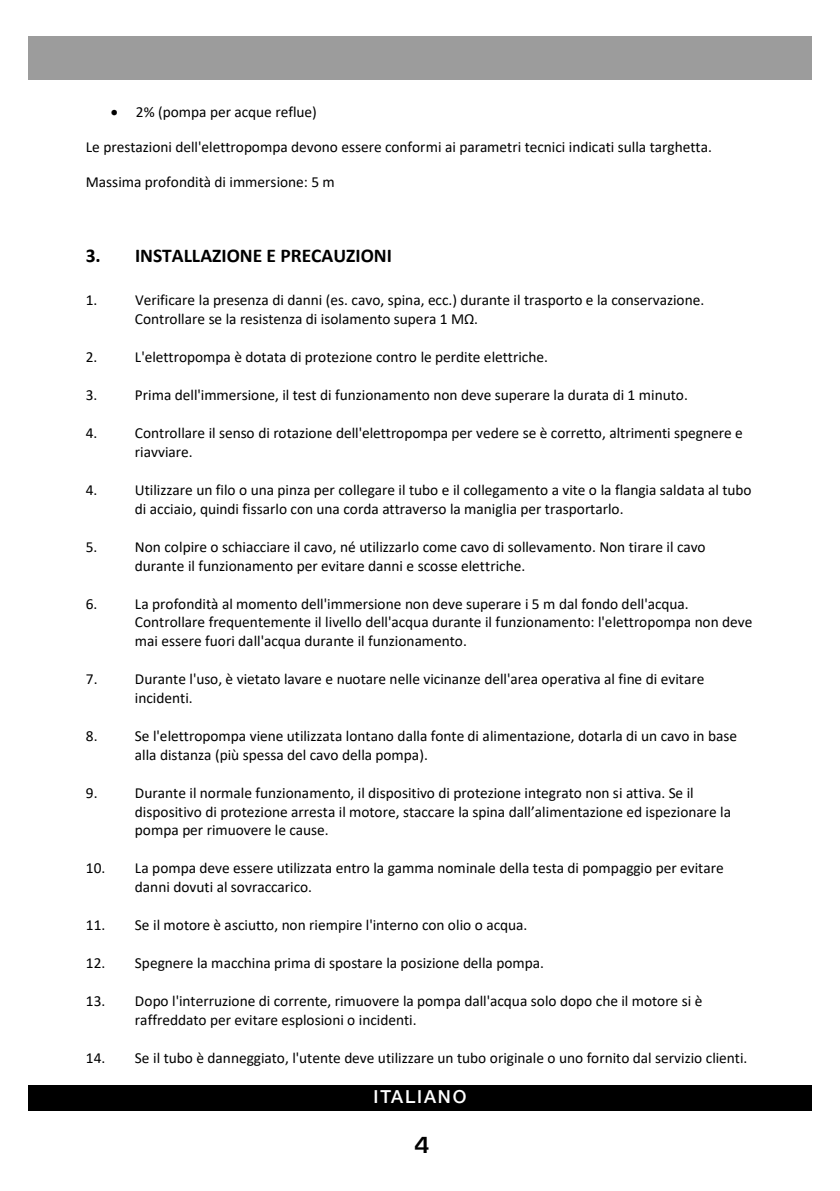
<style>
.page{position:relative;width:840px;height:1191px;background:#fff}
.page>*{position:absolute;margin:0;border:0;box-sizing:border-box;transform-origin:0 0}
.t1{font:700 24px "Eurostile";color:#000}
.t2{font:700 19.6px "Calibri";color:#000}
.t3{font:500 18px "Helvetica Neue LT Pro";letter-spacing:.1em;color:#fff}
.t4{font:15.4px/18.6px "Calibri";color:#000}
</style>
<div class="page">
<div style="left:28px;top:1085px;width:783px;height:25px;background:#000"></div>
<div style="left:28px;top:36px;width:783px;height:43px;background:#9c9c9c"></div>
<p class="t4" style="left:111px;top:102px;width:207px">• 2% (pompa per acque reflue)</p>
<p class="t4" style="left:86px;top:137px;width:627px">Le prestazioni dell'elettropompa devono essere conformi ai parametri tecnici indicati sulla targhetta.</p>
<p class="t4" style="left:86px;top:173px;width:250px">Massima profondità di immersione: 5 m</p>
<p class="t2" style="left:86px;top:242px;width:307px">3. INSTALLAZIONE E PRECAUZIONI</p>
<p class="t4" style="left:86px;top:290px;width:13px">1.</p>
<p class="t4" style="left:135px;top:290px;width:570px">Verificare la presenza di danni (es. cavo, spina, ecc.) durante il trasporto e la conservazione.<br>Controllare se la resistenza di isolamento supera 1 MΩ.</p>
<p class="t4" style="left:86px;top:347px;width:13px">2.</p>
<p class="t4" style="left:135px;top:347px;width:414px">L'elettropompa è dotata di protezione contro le perdite elettriche.</p>
<p class="t4" style="left:86px;top:385px;width:13px">3.</p>
<p class="t4" style="left:135px;top:385px;width:554px">Prima dell'immersione, il test di funzionamento non deve superare la durata di 1 minuto.</p>
<p class="t4" style="left:86px;top:423px;width:13px">4.</p>
<p class="t4" style="left:135px;top:423px;width:609px">Controllare il senso di rotazione dell'elettropompa per vedere se è corretto, altrimenti spegnere e riavviare.</p>
<p class="t4" style="left:86px;top:480px;width:13px">4.</p>
<p class="t4" style="left:135px;top:480px;width:618px">Utilizzare un filo o una pinza per collegare il tubo e il collegamento a vite o la flangia saldata al tubo di acciaio, quindi fissarlo con una corda attraverso la maniglia per trasportarlo.</p>
<p class="t4" style="left:86px;top:537px;width:13px">5.</p>
<p class="t4" style="left:135px;top:537px;width:572px">Non colpire o schiacciare il cavo, né utilizzarlo come cavo di sollevamento. Non tirare il cavo durante il funzionamento per evitare danni e scosse elettriche.</p>
<p class="t4" style="left:86px;top:594px;width:13px">6.</p>
<p class="t4" style="left:135px;top:594px;width:618px">La profondità al momento dell'immersione non deve superare i 5 m dal fondo dell'acqua.<br>Controllare frequentemente il livello dell'acqua durante il funzionamento: l'elettropompa non deve mai essere fuori dall'acqua durante il funzionamento.</p>
<p class="t4" style="left:86px;top:669px;width:13px">7.</p>
<p class="t4" style="left:135px;top:669px;width:570px">Durante l'uso, è vietato lavare e nuotare nelle vicinanze dell'area operativa al fine di evitare incidenti.</p>
<p class="t4" style="left:86px;top:726px;width:13px">8.</p>
<p class="t4" style="left:135px;top:726px;width:603px">Se l'elettropompa viene utilizzata lontano dalla fonte di alimentazione, dotarla di un cavo in base alla distanza (più spessa del cavo della pompa).</p>
<p class="t4" style="left:86px;top:783px;width:13px">9.</p>
<p class="t4" style="left:135px;top:783px;width:597px">Durante il normale funzionamento, il dispositivo di protezione integrato non si attiva. Se il dispositivo di protezione arresta il motore, staccare la spina dall’alimentazione ed ispezionare la pompa per rimuovere le cause.</p>
<p class="t4" style="left:135px;top:858px;width:590px;text-indent:-49px">10. La pompa deve essere utilizzata entro la gamma nominale della testa di pompaggio per evitare danni dovuti al sovraccarico.</p>
<p class="t4" style="left:86px;top:915px;width:443px">11. Se il motore è asciutto, non riempire l'interno con olio o acqua.</p>
<p class="t4" style="left:86px;top:953px;width:459px">12. Spegnere la macchina prima di spostare la posizione della pompa.</p>
<p class="t4" style="left:135px;top:991px;width:568px;text-indent:-49px">13. Dopo l'interruzione di corrente, rimuovere la pompa dall'acqua solo dopo che il motore si è raffreddato per evitare esplosioni o incidenti.</p>
<p class="t4" style="left:86px;top:1048px;width:662px">14. Se il tubo è danneggiato, l'utente deve utilizzare un tubo originale o uno fornito dal servizio clienti.</p>
<p class="t3" style="left:373px;top:1085px;width:94px">ITALIANO</p>
<h1 class="t1" style="left:414px;top:1132px;width:17px">4</h1>
</div>
